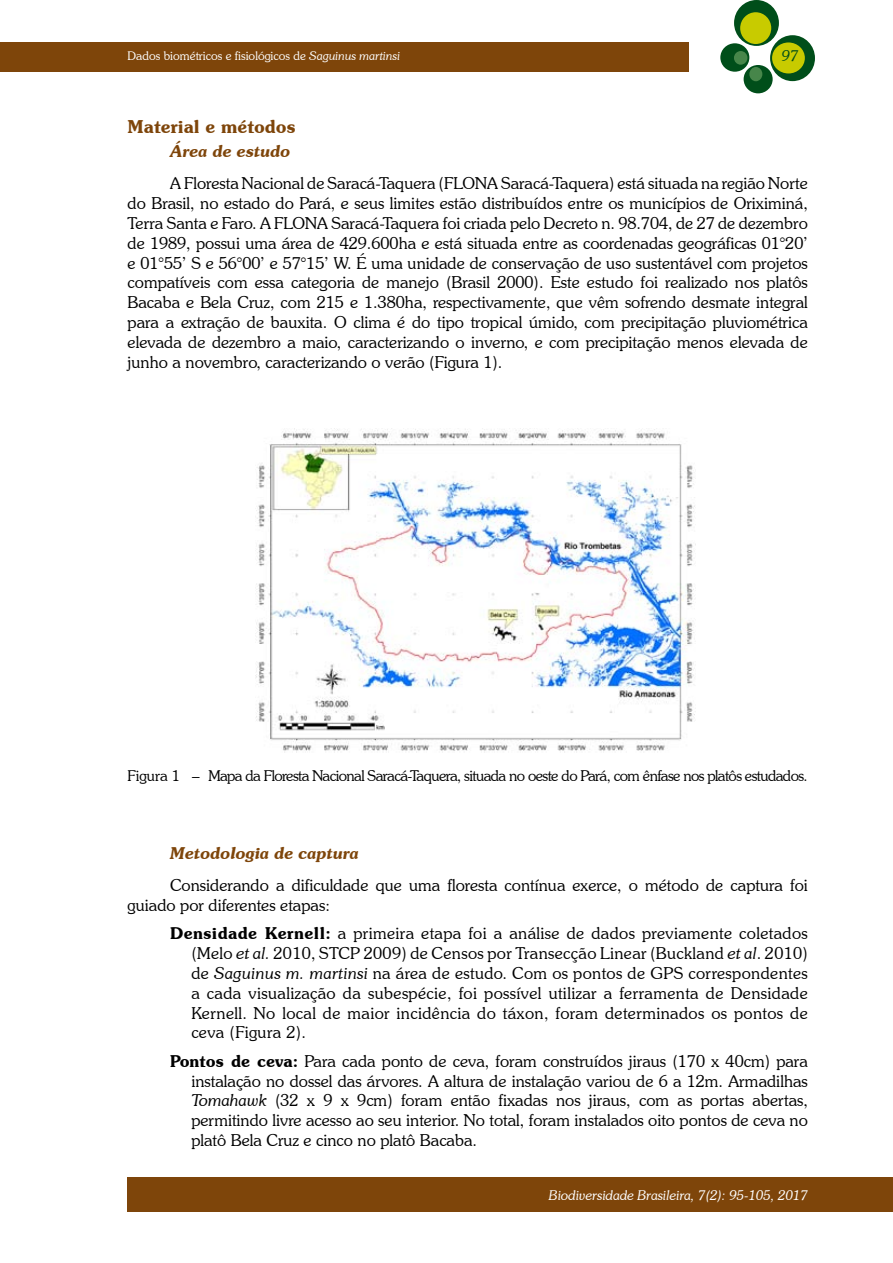
<style>
.page{position:relative;width:893px;height:1263px;background:#fff}
.page>*{position:absolute;margin:0;border:0;box-sizing:border-box;transform-origin:0 0}
.t1{font:600 18px "Souvenir IT Cby BT";color:#7e450a}
.t2{font:300 16.5px/19.8px "Souvenir IT Cby BT";color:#000;text-align:justify}
.t3{font:italic 600 16.5px "Souvenir IT Cby BT";color:#7e450a}
.t4{font:300 15px "Souvenir IT Cby BT";letter-spacing:-.04em;color:#000}
.t5{font:italic 300 15px "Souvenir IT Cby BT";color:#004e1a}
.t6{font:italic 300 13.5px "Souvenir IT Cby BT";color:#fff}
.t7{font:300 12px "Souvenir IT Cby BT";color:#fff}
.s1{font-style:italic}
.s2{font-weight:600}
</style>
<div class="page">
<div style="left:0;top:43px;width:689px;height:29px;background:#7e450a"></div>
<div style="left:734px;top:0;width:45px;height:46px;background:#004e1a;border-radius:50%"></div>
<div style="left:770px;top:35px;width:45px;height:46px;background:#004e1a;border-radius:50%"></div>
<div style="left:720px;top:43px;width:29px;height:29px;background:#004e1a;border-radius:50%"></div>
<div style="left:744px;top:65px;width:29px;height:28px;background:#004e1a;border-radius:50%"></div>
<div style="left:740px;top:12px;width:31px;height:32px;background:#c8cb00;border-radius:50%"></div>
<div style="left:772px;top:42px;width:33px;height:31px;background:#c8cb00;border-radius:50%"></div>
<div style="left:734px;top:51px;width:13px;height:14px;background:#47864a;border-radius:50%"></div>
<div style="left:749px;top:67px;width:13px;height:14px;background:#47864a;border-radius:50%"></div>
<div style="left:128px;top:1178px;width:765px;height:34px;background:#7e450a"></div>
<img style="left:255px;top:428px;width:440px;height:325px">
<p class="t7" style="left:128px;top:49px;width:274px">Dados biométricos e fisiológicos de <span class="s1">Saguinus martinsi</span></p>
<p class="t5" style="left:782px;top:46px;width:18px">97</p>
<p class="t1" style="left:128px;top:115px;width:170px">Material e métodos</p>
<p class="t3" style="left:170px;top:140px;width:122px">Área de estudo</p>
<p class="t2" style="left:128px;top:173px;width:682px;text-indent:43px">A Floresta Nacional de Saracá-Taquera (FLONA Saracá-Taquera) está situada na região Norte do Brasil, no estado do Pará, e seus limites estão distribuídos entre os municípios de Oriximiná, Terra Santa e Faro. A FLONA Saracá-Taquera foi criada pelo Decreto n. 98.704, de 27 de dezembro de 1989, possui uma área de 429.600ha e está situada entre as coordenadas geográficas 01°20’ e 01°55’ S e 56°00’ e 57°15’ W. É uma unidade de conservação de uso sustentável com projetos compatíveis com essa categoria de manejo (Brasil 2000). Este estudo foi realizado nos platôs Bacaba e Bela Cruz, com 215 e 1.380ha, respectivamente, que vêm sofrendo desmate integral para a extração de bauxita. O clima é do tipo tropical úmido, com precipitação pluviométrica elevada de dezembro a maio, caracterizando o inverno, e com precipitação menos elevada de junho a novembro, caracterizando o verão (Figura 1).</p>
<p class="t4" style="left:128px;top:767px;width:682px">Figura 1 – Mapa da Floresta Nacional Saracá-Taquera, situada no oeste do Pará, com ênfase nos platôs estudados.</p>
<p class="t3" style="left:170px;top:842px;width:190px">Metodologia de captura</p>
<p class="t2" style="left:128px;top:875px;width:682px;text-indent:43px">Considerando a dificuldade que uma floresta contínua exerce, o método de captura foi guiado por diferentes etapas:</p>
<p class="t2" style="left:191px;top:923px;width:618px;text-indent:-21px"><span class="s2">Densidade Kernell:</span> a primeira etapa foi a análise de dados previamente coletados (Melo <span class="s1">et al.</span> 2010, STCP 2009) de Censos por Transecção Linear (Buckland <span class="s1">et al</span>. 2010) de <span class="s1">Saguinus m. martinsi</span> na área de estudo. Com os pontos de GPS correspondentes a cada visualização da subespécie, foi possível utilizar a ferramenta de Densidade Kernell. No local de maior incidência do táxon, foram determinados os pontos de ceva (Figura 2).</p>
<p class="t2" style="left:191px;top:1051px;width:618px;text-indent:-21px"><span class="s2">Pontos de ceva:</span> Para cada ponto de ceva, foram construídos jiraus (170 x 40cm) para instalação no dossel das árvores. A altura de instalação variou de 6 a 12m. Armadilhas <span class="s1">Tomahawk</span> (32 x 9 x 9cm) foram então fixadas nos jiraus, com as portas abertas, permitindo livre acesso ao seu interior. No total, foram instalados oito pontos de ceva no platô Bela Cruz e cinco no platô Bacaba.</p>
<p class="t6" style="left:549px;top:1187px;width:261px">Biodiversidade Brasileira, 7(2): 95-105, 2017</p>
</div>
